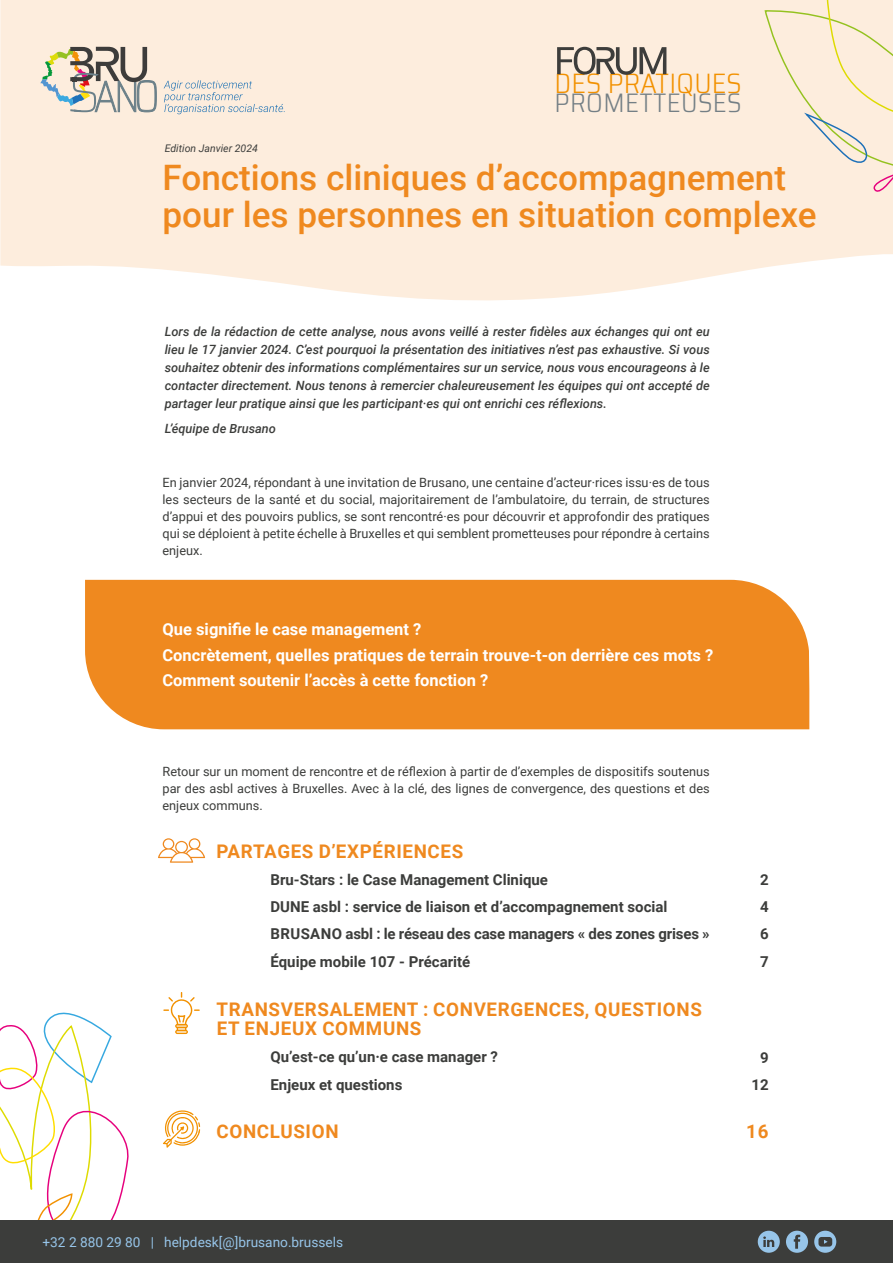
<style>
.page{position:relative;width:893px;height:1263px;background:#fff}
.page>*{position:absolute;margin:0;border:0;box-sizing:border-box;transform-origin:0 0}
.t1{font:500 35.1px/37.5px "Roboto";color:#ef891f}
.t2{font:300 semi-condensed 28.05px "Saira";letter-spacing:.01em;color:#f29100}
.t3{font:300 semi-condensed 26.85px "Saira";letter-spacing:.015em;color:#747f85}
.t4{font:700 18.75px/18.8px "Roboto";letter-spacing:.035em;color:#ef891f}
.t5{font:700 16.5px/25.7px "Roboto";color:#fff}
.t6{font:700 15px/27.2px "Roboto";color:#3c3d3b}
.t7{font:13.65px "Roboto";color:#97c5e9}
.t8{font:12.75px/17.1px "Roboto";color:#3c3d3b;text-align:justify}
.t9{font:italic 500 12.75px/18px "Roboto";color:#3c3d3b;text-align:justify}
.t10{font:italic 10.5px "Roboto";color:#3c3d3b}
</style>
<div class="page">
<svg style="left:0;top:1012px;width:129px;height:208px"></svg>
<svg style="left:0;top:0;width:893px;height:301px;background:#fdeedf"></svg>
<div style="left:0;top:1220px;width:893px;height:43px;background:#3c3d3b"></div>
<svg style="left:814px;top:1231px;width:22px;height:22px"></svg>
<svg style="left:758px;top:1231px;width:22px;height:22px"></svg>
<svg style="left:786px;top:1231px;width:22px;height:22px"></svg>
<div style="left:764px;top:0;width:129px;height:195px;background:#fdeddd"></div>
<svg style="left:40px;top:47px;width:117px;height:66px;background:#c9c2b4"></svg>
<svg style="left:164px;top:80px;width:121px;height:34px;background:#e3ded8"></svg>
<svg style="left:557px;top:47px;width:109px;height:28px;background:#b2a89d"></svg>
<div style="left:85px;top:580px;width:724px;height:149px;background:#ef891f"></div>
<svg style="left:175px;top:1030px;width:13px;height:4px"></svg>
<svg style="left:163px;top:992px;width:37px;height:40px"></svg>
<svg style="left:163px;top:1110px;width:37px;height:38px"></svg>
<svg style="left:158px;top:838px;width:47px;height:25px"></svg>
<p class="t10" style="left:165px;top:141px;width:95px">Edition Janvier 2024</p>
<h2 class="t2" style="left:554px;top:63px;width:189px">DES PRATIQUES</h2>
<h3 class="t3" style="left:555px;top:83px;width:189px">PROMETTEUSES</h3>
<h1 class="t1" style="left:163px;top:157px;width:656px">Fonctions cliniques d’accompagnement pour les personnes en situation complexe</h1>
<p class="t9" style="left:165px;top:322px;width:546px">Lors de la rédaction de cette analyse, nous avons veillé à rester fidèles aux échanges qui ont eu lieu le 17 janvier 2024. C’est pourquoi la présentation des initiatives n’est pas exhaustive. Si vous souhaitez obtenir des informations complémentaires sur un service, nous vous encourageons à le contacter directement. Nous tenons à remercier chaleureusement les équipes qui ont accepté de partager leur pratique ainsi que les participant·es qui ont enrichi ces réflexions.</p>
<p class="t9" style="left:165px;top:419px;width:113px">L’équipe de Brusano</p>
<p class="t8" style="left:163px;top:473px;width:549px">En janvier 2024, répondant à une invitation de Brusano, une centaine d’acteur·rices issu·es de tous les secteurs de la santé et du social, majoritairement de l’ambulatoire, du terrain, de structures d’appui et des pouvoirs publics, se sont rencontré·es pour découvrir et approfondir des pratiques qui se déploient à petite échelle à Bruxelles et qui semblent prometteuses pour répondre à certains enjeux.</p>
<p class="t5" style="left:163px;top:616px;width:552px">Que signifie le case management ?<br>Concrètement, quelles pratiques de terrain trouve-t-on derrière ces mots ?<br>Comment soutenir l’accès à cette fonction ?</p>
<p class="t8" style="left:163px;top:762px;width:549px">Retour sur un moment de rencontre et de réflexion à partir de d’exemples de dispositifs soutenus par des asbl actives à Bruxelles. Avec à la clé, des lignes de convergence, des questions et des enjeux communs.</p>
<h3 class="t4" style="left:217px;top:841px;width:248px">PARTAGES D’EXPÉRIENCES</h3>
<p class="t6" style="left:271px;top:866px;width:441px">Bru-Stars : le Case Management Clinique<br>DUNE asbl : service de liaison et d’accompagnement social BRUSANO asbl : le réseau des case managers « des zones grises » Équipe mobile 107 - Précarité</p>
<h3 class="t4" style="left:217px;top:1000px;width:487px">TRANSVERSALEMENT : CONVERGENCES, QUESTIONS<br>ET ENJEUX COMMUNS</h3>
<p class="t6" style="left:271px;top:1043px;width:229px">Qu’est-ce qu’un·e case manager ?<br>Enjeux et questions</p>
<h3 class="t4" style="left:217px;top:1121px;width:124px">CONCLUSION</h3>
<p class="t6" style="left:760px;top:866px;width:10px;text-align:justify">2<br>4<br>6<br>7</p>
<p class="t6" style="left:752px;top:1043px;width:19px;text-align:center">9<br>12</p>
<h3 class="t4" style="left:746px;top:1121px;width:24px">16</h3>
<p class="t7" style="left:43px;top:1232px;width:302px">+32 2 880 29 80 | helpdesk[@]brusano.brussels</p>
</div>
